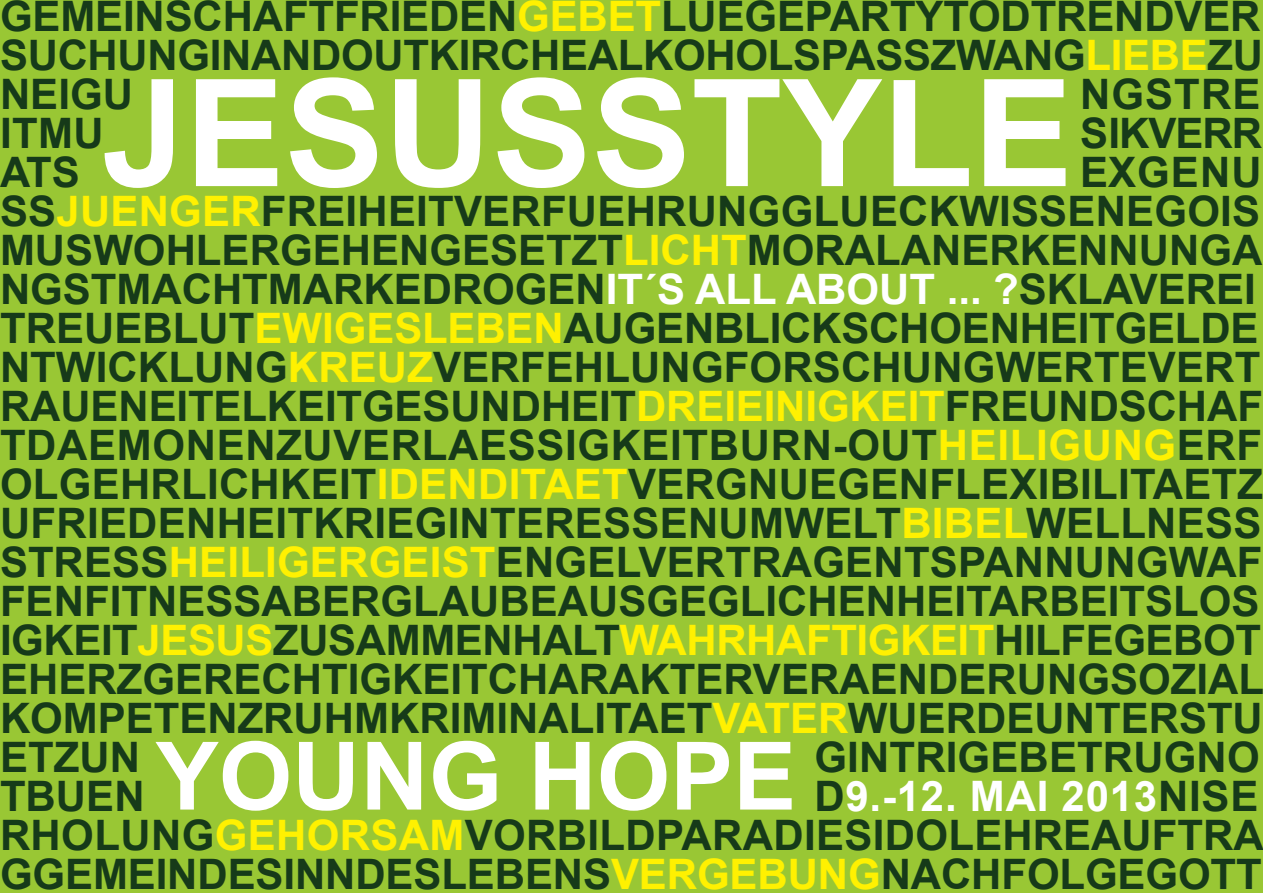
<style>
.page{position:relative;width:1263px;height:893px;background:#99c734}
.page>*{position:absolute;margin:0;border:0;box-sizing:border-box;transform-origin:0 0}
.t1{font:700 149.4px "Arial";color:#fff}
.t2{font:700 94.5px "Arial";color:#fff}
.t3{font:700 42px/39px "Arial";color:#163a19}
.t4{font:700 42px "Arial";letter-spacing:-.025em;color:#163a19}
.s1{color:#fff101}
.s2{color:#fff}
</style>
<div class="page">
<p class="t3" style="left:0;top:-2px;width:1264px;text-align:justify">GEMEINSCHAFTFRIEDEN<span class="s1">GEBET</span>LUEGEPARTYTODTRENDVER SUCHUNGINANDOUTKIRCHEALKOHOLSPASSZWANG<span class="s1">LIEBE</span>ZU NEIGU</p>
<p class="t1" style="left:102px;top:35px;width:972px">JESUSSTYLE</p>
<p class="t3" style="left:1080px;top:76px;width:182px">NGSTRE</p>
<p class="t3" style="left:0;top:115px;width:105px">ITMU</p>
<p class="t4" style="left:1080px;top:105px;width:183px">SIKVERR</p>
<p class="t3" style="left:0;top:154px;width:81px">ATS</p>
<p class="t3" style="left:0;top:154px;width:1265px;text-indent:1080px">EXGENU SS<span class="s1">JUENGER</span>FREIHEITVERFUEHRUNGGLUECKWISSENEGOIS MUSWOHLERGEHENGESETZT<span class="s1">LICHT</span>MORALANERKENNUNGA NGSTMACHTMARKEDROGEN<span class="s2">IT´S ALL ABOUT ... ?</span>SKLAVEREI TREUEBLUT<span class="s1">EWIGESLEBEN</span>AUGENBLICKSCHOENHEITGELDE NTWICKLUNG<span class="s1">KREUZ</span>VERFEHLUNGFORSCHUNGWERTEVERT RAUENEITELKEITGESUNDHEIT<span class="s1">DREIEINIGKEIT</span>FREUNDSCHAF TDAEMONENZUVERLAESSIGKEITBURN-OUT<span class="s1">HEILIGUNG</span>ERF OLGEHRLICHKEIT<span class="s1">IDENDITAET</span>VERGNUEGENFLEXIBILITAETZ UFRIEDENHEITKRIEGINTERESSENUMWELT<span class="s1">BIBEL</span>WELLNESS STRESS<span class="s1">HEILIGERGEIST</span>ENGELVERTRAGENTSPANNUNGWAF FENFITNESSABERGLAUBEAUSGEGLICHENHEITARBEITSLOS IGKEIT<span class="s1">JESUS</span>ZUSAMMENHALT<span class="s1">WAHRHAFTIGKEIT</span>HILFEGEBOT EHERZGERECHTIGKEITCHARAKTERVERAENDERUNGSOZIAL KOMPETENZRUHMKRIMINALITAET<span class="s1">VATER</span>WUERDEUNTERSTU ETZUN</p>
<p class="t2" style="left:156px;top:714px;width:642px">YOUNG HOPE</p>
<p class="t3" style="left:814px;top:739px;width:447px">GINTRIGEBETRUGNO</p>
<p class="t3" style="left:0;top:778px;width:1265px;text-indent:814px">D<span class="s2">9.-12. MAI 2013</span>NISE<br>RHOLUNG<span class="s1">GEHORSAM</span>VORBILDPARADIESIDOLEHREAUFTRA<br>GGEMEINDESINNDESLEBENS<span class="s1">VERGEBUNG</span>NACHFOLGEGOTT</p>
<p class="t3" style="left:0;top:778px;width:146px">TBUEN</p>
</div>
